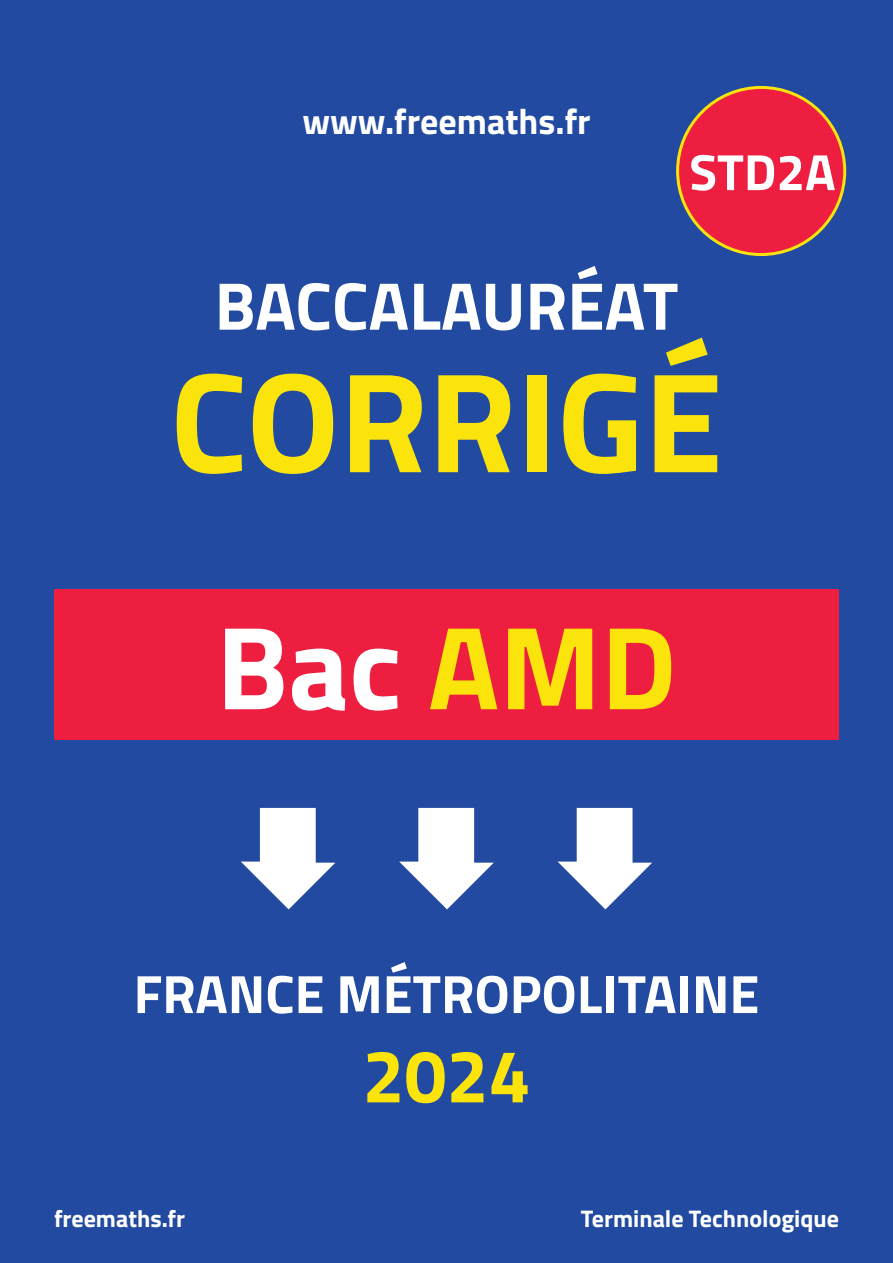
<style>
.page{position:relative;width:893px;height:1263px;background:#214aa0}
.page>*{position:absolute;margin:0;border:0;box-sizing:border-box;transform-origin:0 0}
.t1{font:700 142.5px "Titillium";color:#fbe30c}
.t2{font:700 118.5px "Titillium";color:#fff}
.t3{font:700 75px "Titillium";color:#fbe30c}
.t4{font:700 67.5px "Titillium";color:#fff}
.t5{font:700 54px "Titillium";color:#fff}
.t6{font:700 51px "Titillium";color:#fff}
.t7{font:700 36px "Titillium";color:#fff}
.t8{font:700 24px "Titillium";color:#fff}
.s1{color:#fbe30c}
</style>
<div class="page">
<svg style="left:241px;top:808px;width:94px;height:101px"></svg>
<svg style="left:399px;top:808px;width:95px;height:101px"></svg>
<svg style="left:558px;top:808px;width:94px;height:101px"></svg>
<div style="left:54px;top:589px;width:785px;height:151px;background:#ed1e40"></div>
<div style="left:678px;top:87px;width:167px;height:168px;background:#ed1e40;border-radius:50%"></div>
<h3 class="t7" style="left:302px;top:94px;width:290px">www.freemaths.fr</h3>
<h3 class="t6" style="left:689px;top:133px;width:148px">STD2A</h3>
<h3 class="t4" style="left:215px;top:254px;width:465px">BACCALAURÉAT</h3>
<h1 class="t1" style="left:170px;top:313px;width:554px">CORRIGÉ</h1>
<h2 class="t2" style="left:216px;top:577px;width:462px">Bac <span class="s1">AMD</span></h2>
<p class="t5" style="left:134px;top:953px;width:627px">FRANCE MÉTROPOLITAINE</p>
<h3 class="t3" style="left:362px;top:1019px;width:169px">2024</h3>
<p class="t8" style="left:54px;top:1200px;width:133px">freemaths.fr</p>
<p class="t8" style="left:581px;top:1200px;width:260px">Terminale Technologique</p>
</div>
